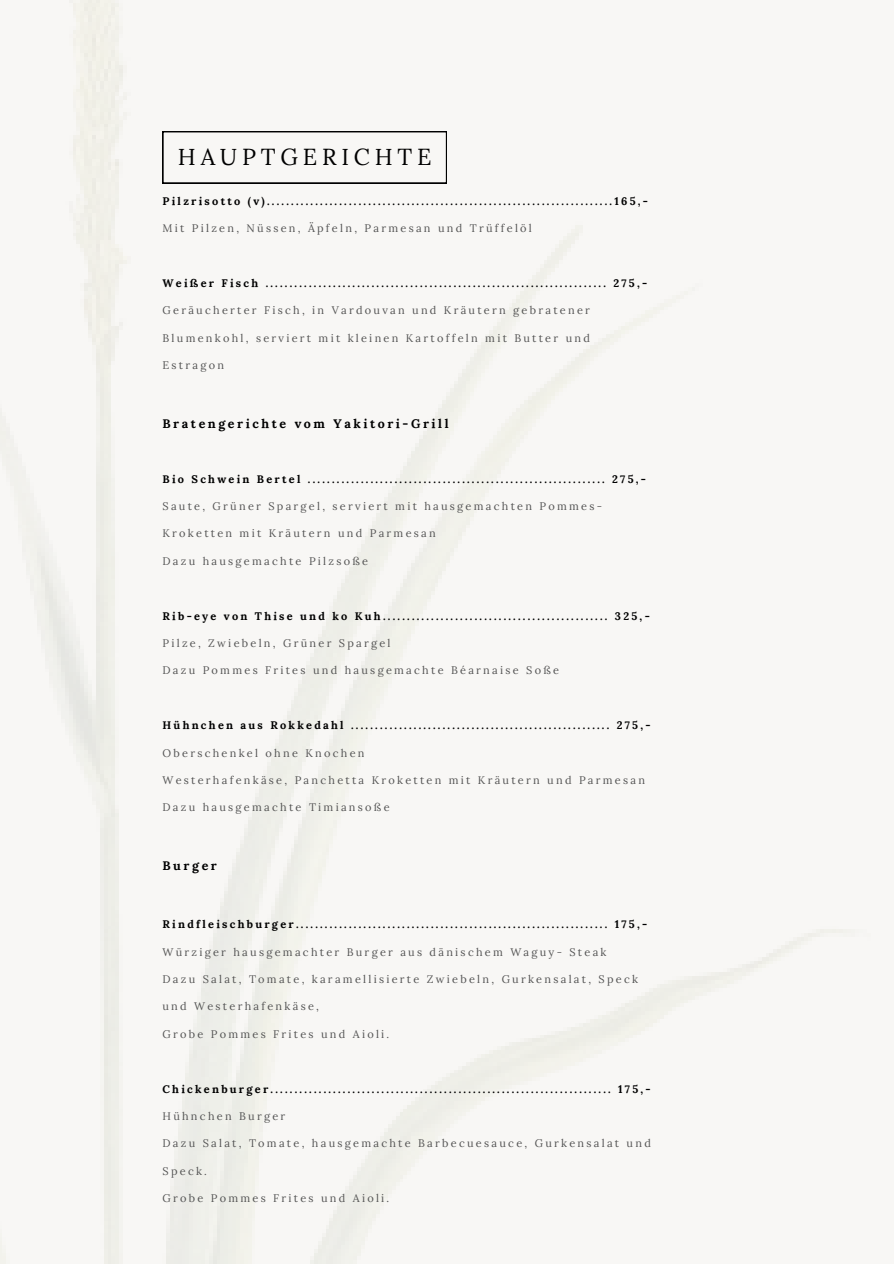
<style>
.page{position:relative;width:894px;height:1264px;background:#fff}
.page>*{position:absolute;margin:0;border:0;box-sizing:border-box;transform-origin:0 0}
.t1{font:23.1px "Lora";letter-spacing:.205em;color:#000}
.t2{font:700 12.45px "Lora";letter-spacing:.205em;color:#000}
.t3{font:10.95px "Lora";letter-spacing:.205em;color:#545454}
.t4{font:700 10.95px "Lora";letter-spacing:.205em;color:#000}
</style>
<div class="page">
<img style="left:0;top:0;width:871px;height:1263px">
<div style="left:162px;top:131px;width:285px;height:52px;background:#f8f7f5"></div>
<p class="t1" style="left:178px;top:142px;width:255px">HAUPTGERICHTE</p>
<h1 class="t4" style="left:162px;top:194px;width:487px">Pilzrisotto (v)........................................................................165,-</h1>
<p class="t3" style="left:162px;top:221px;width:371px">Mit Pilzen, Nüssen, Äpfeln, Parmesan und Trüffelöl</p>
<p class="t4" style="left:162px;top:276px;width:486px">Weißer Fisch ....................................................................... 275,-</p>
<p class="t3" style="left:162px;top:303px;width:429px">Geräucherter Fisch, in Vardouvan und Kräutern gebratener</p>
<p class="t3" style="left:162px;top:331px;width:429px">Blumenkohl, serviert mit kleinen Kartoffeln mit Butter und</p>
<p class="t3" style="left:162px;top:358px;width:63px">Estragon</p>
<p class="t2" style="left:162px;top:415px;width:287px">Bratengerichte vom Yakitori-Grill</p>
<h2 class="t4" style="left:162px;top:471px;width:485px">Bio Schwein Bertel .............................................................. 275,-</h2>
<p class="t3" style="left:162px;top:499px;width:441px">Saute, Grüner Spargel, serviert mit hausgemachten Pommes-</p>
<p class="t3" style="left:162px;top:526px;width:275px">Kroketten mit Kräutern und Parmesan</p>
<p class="t3" style="left:162px;top:553px;width:207px">Dazu hausgemachte Pilzsoße</p>
<p class="t4" style="left:162px;top:608px;width:488px">Rib-eye von Thise und ko Kuh............................................... 325,-</p>
<p class="t3" style="left:162px;top:636px;width:229px">Pilze, Zwiebeln, Grüner Spargel</p>
<p class="t3" style="left:162px;top:663px;width:398px">Dazu Pommes Frites und hausgemachte Béarnaise Soße</p>
<p class="t4" style="left:162px;top:718px;width:489px">Hühnchen aus Rokkedahl ...................................................... 275,-</p>
<p class="t3" style="left:162px;top:745px;width:203px">Oberschenkel ohne Knochen</p>
<p class="t3" style="left:162px;top:773px;width:484px">Westerhafenkäse, Panchetta Kroketten mit Kräutern und Parmesan</p>
<p class="t3" style="left:162px;top:800px;width:228px">Dazu hausgemachte Timiansoße</p>
<p class="t2" style="left:162px;top:857px;width:56px">Burger</p>
<h2 class="t4" style="left:162px;top:917px;width:486px">Rindfleischburger................................................................. 175,-</h2>
<p class="t3" style="left:162px;top:944px;width:445px">Würziger hausgemachter Burger aus dänischem Waguy- Steak</p>
<p class="t3" style="left:162px;top:972px;width:477px">Dazu Salat, Tomate, karamellisierte Zwiebeln, Gurkensalat, Speck</p>
<p class="t3" style="left:162px;top:999px;width:158px">und Westerhafenkäse,</p>
<p class="t3" style="left:162px;top:1026px;width:228px">Grobe Pommes Frites und Aioli.</p>
<p class="t4" style="left:162px;top:1081px;width:489px">Chickenburger....................................................................... 175,-</p>
<p class="t3" style="left:162px;top:1108px;width:124px">Hühnchen Burger</p>
<p class="t3" style="left:162px;top:1136px;width:490px">Dazu Salat, Tomate, hausgemachte Barbecuesauce, Gurkensalat und</p>
<p class="t3" style="left:162px;top:1163px;width:46px">Speck.</p>
<p class="t3" style="left:162px;top:1191px;width:228px">Grobe Pommes Frites und Aioli.</p>
</div>
